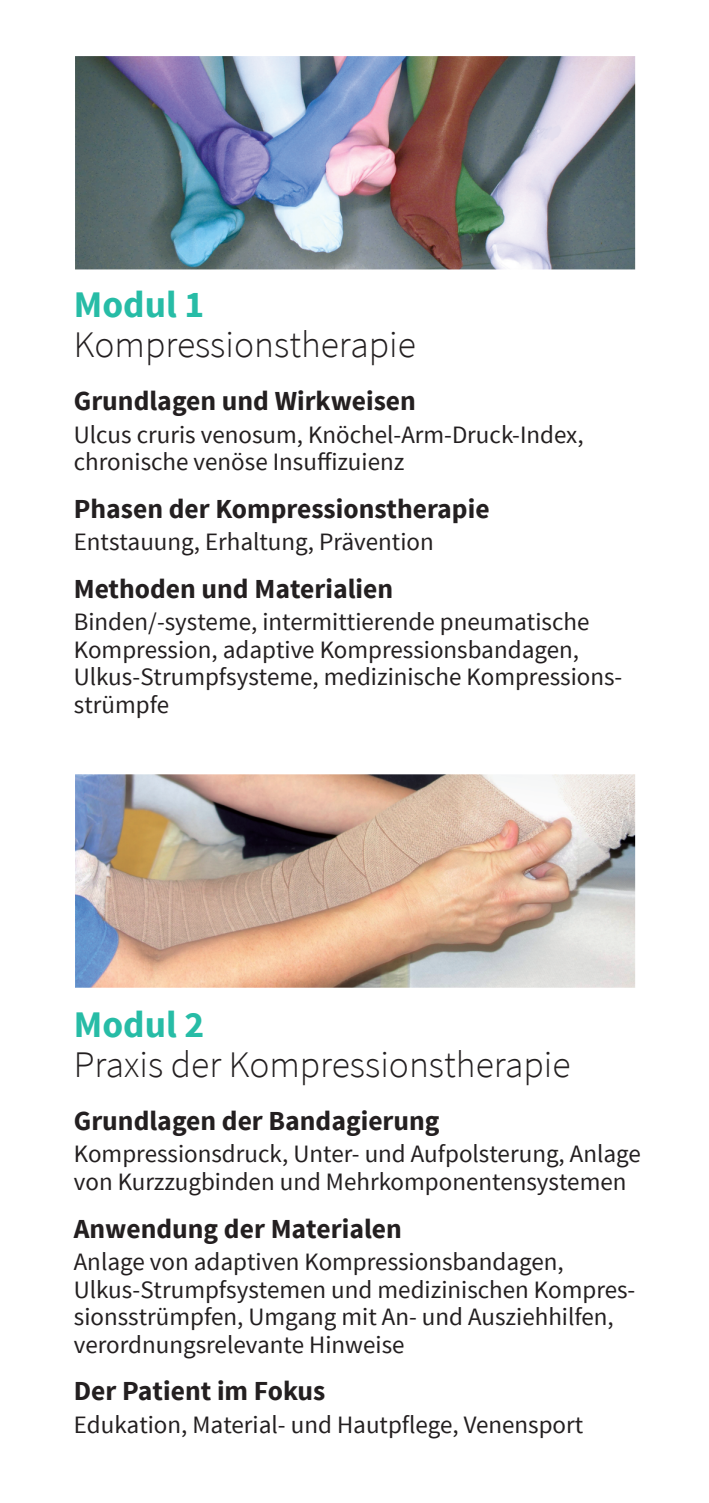
<style>
.page{position:relative;width:709px;height:1503px;background:#fff}
.page>*{position:absolute;margin:0;border:0;box-sizing:border-box;transform-origin:0 0}
.t1{font:300 37.5px/40px "Source Sans Pro";color:#231f20}
.t2{font:700 27.5px "Source Sans Pro";color:#231f20}
.t3{font:25px/27.5px "Source Sans Pro";color:#231f20}
.s1{font-weight:700;color:#27bca6}
</style>
<div class="page">
<img style="left:75px;top:56px;width:561px;height:932px">
<p class="t1" style="left:74px;top:285px;width:343px"><span class="s1">Modul 1<br></span>Kompressionstherapie</p>
<p class="t2" style="left:74px;top:383px;width:343px">Grundlagen und Wirkweisen</p>
<p class="t3" style="left:74px;top:421px;width:511px">Ulcus cruris venosum, Knöchel-Arm-Druck-Index, chronische venöse Insuffizuienz</p>
<p class="t2" style="left:74px;top:491px;width:417px">Phasen der Kompressionstherapie</p>
<p class="t3" style="left:74px;top:528px;width:361px">Entstauung, Erhaltung, Prävention</p>
<p class="t2" style="left:74px;top:571px;width:321px">Methoden und Materialien</p>
<p class="t3" style="left:74px;top:608px;width:550px">Binden/-systeme, intermittierende pneumatische Kompression, adaptive Kompressionsbandagen, Ulkus-Strumpfsysteme, medizinische Kompressions&shy;strümpfe</p>
<p class="t1" style="left:74px;top:1004px;width:498px"><span class="s1">Modul 2<br></span>Praxis der Kompressionstherapie</p>
<p class="t2" style="left:74px;top:1103px;width:367px">Grundlagen der Bandagierung</p>
<p class="t3" style="left:74px;top:1140px;width:568px">Kompressionsdruck, Unter- und Aufpolsterung, Anlage von Kurzzugbinden und Mehrkomponentensystemen</p>
<p class="t2" style="left:74px;top:1210px;width:329px">Anwendung der Materialen</p>
<p class="t3" style="left:74px;top:1248px;width:563px">Anlage von adaptiven Kompressionsbandagen, Ulkus-Strumpfsystemen und medizinischen Kompres&shy;sionsstrümpfen, Umgang mit An- und Ausziehhilfen, verordnungsrelevante Hinweise</p>
<p class="t2" style="left:74px;top:1373px;width:253px">Der Patient im Fokus</p>
<p class="t3" style="left:74px;top:1410px;width:511px">Edukation, Material- und Hautpflege, Venensport</p>
</div>
